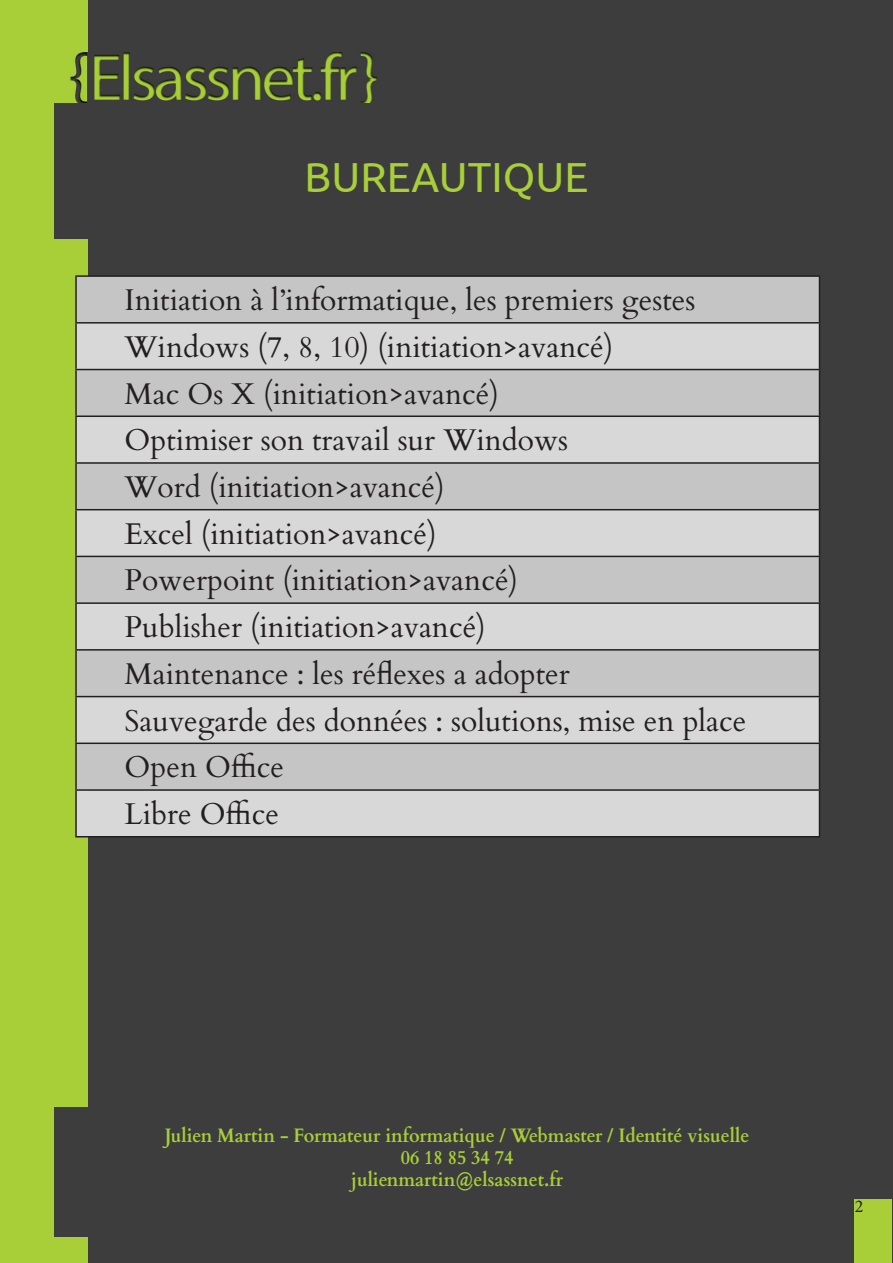
<style>
.page{position:relative;width:893px;height:1263px;background:#3d3d3d}
.page>*{position:absolute;margin:0;border:0;box-sizing:border-box;transform-origin:0 0}
.t1{font:42px "Ubuntu";color:#a8cf38}
.tableau{font:30px "Cardo";color:#231f20}
.t2{font:700 19.5px/21.8px "Cardo";color:#a8cf38;text-align:center;scale:.93 1}
.t3{font:18px "Minion Pro";color:#231f20}
</style>
<div class="page">
<div style="left:0;top:0;width:88px;height:1263px;background:#a8cf38"></div>
<img style="left:70px;top:52px;width:307px;height:51px">
<div style="left:54px;top:103px;width:785px;height:135px;background:#3d3d3d"></div>
<div style="left:54px;top:1107px;width:785px;height:129px;background:#3d3d3d"></div>
<div style="left:855px;top:1199px;width:37px;height:64px;background:#a8cf38"></div>
<div style="left:77px;top:277px;width:742px;height:45px;background:#c5c5c5"></div>
<svg style="left:77px;top:324px;width:742px;height:512px;background:#cecece"></svg>
<hr style="left:75px;top:275px;width:745px;height:2px;background:#231f20">
<hr style="left:75px;top:277px;width:2px;height:45px;background:#231f20">
<hr style="left:819px;top:277px;width:1px;height:45px;background:#231f20">
<hr style="left:75px;top:322px;width:745px;height:2px;background:#231f20">
<hr style="left:75px;top:324px;width:2px;height:45px;background:#231f20">
<hr style="left:819px;top:324px;width:1px;height:45px;background:#231f20">
<hr style="left:75px;top:369px;width:745px;height:1px;background:#231f20">
<hr style="left:75px;top:370px;width:2px;height:45px;background:#231f20">
<hr style="left:819px;top:370px;width:1px;height:45px;background:#231f20">
<hr style="left:75px;top:415px;width:745px;height:2px;background:#231f20">
<hr style="left:75px;top:417px;width:2px;height:45px;background:#231f20">
<hr style="left:819px;top:417px;width:1px;height:45px;background:#231f20">
<hr style="left:75px;top:462px;width:745px;height:2px;background:#231f20">
<hr style="left:75px;top:464px;width:2px;height:45px;background:#231f20">
<hr style="left:819px;top:464px;width:1px;height:45px;background:#231f20">
<hr style="left:75px;top:509px;width:745px;height:1px;background:#231f20">
<hr style="left:75px;top:510px;width:2px;height:46px;background:#231f20">
<hr style="left:819px;top:510px;width:1px;height:46px;background:#231f20">
<hr style="left:75px;top:556px;width:745px;height:1px;background:#231f20">
<hr style="left:75px;top:557px;width:2px;height:45px;background:#231f20">
<hr style="left:819px;top:557px;width:1px;height:45px;background:#231f20">
<hr style="left:75px;top:602px;width:745px;height:2px;background:#231f20">
<hr style="left:75px;top:604px;width:2px;height:45px;background:#231f20">
<hr style="left:819px;top:604px;width:1px;height:45px;background:#231f20">
<hr style="left:75px;top:649px;width:745px;height:2px;background:#231f20">
<hr style="left:75px;top:651px;width:2px;height:45px;background:#231f20">
<hr style="left:819px;top:651px;width:1px;height:45px;background:#231f20">
<hr style="left:75px;top:696px;width:745px;height:1px;background:#231f20">
<hr style="left:75px;top:697px;width:2px;height:45px;background:#231f20">
<hr style="left:819px;top:697px;width:1px;height:45px;background:#231f20">
<hr style="left:75px;top:742px;width:745px;height:2px;background:#231f20">
<hr style="left:75px;top:744px;width:2px;height:45px;background:#231f20">
<hr style="left:819px;top:744px;width:1px;height:45px;background:#231f20">
<hr style="left:75px;top:789px;width:745px;height:2px;background:#231f20">
<hr style="left:75px;top:791px;width:2px;height:45px;background:#231f20">
<hr style="left:819px;top:791px;width:1px;height:45px;background:#231f20">
<hr style="left:75px;top:836px;width:745px;height:1px;background:#231f20">
<h1 class="t1" style="left:304px;top:151px;width:285px">BUREAUTIQUE</h1>
<p class="tableau" style="left:125px;top:276px;width:572px">Initiation à l’informatique, les premiers gestes</p>
<p class="tableau" style="left:125px;top:323px;width:490px">Windows (7, 8, 10) (initiation&gt;avancé)</p>
<p class="tableau" style="left:125px;top:369px;width:376px">Mac Os X (initiation&gt;avancé)</p>
<p class="tableau" style="left:125px;top:416px;width:445px">Optimiser son travail sur Windows</p>
<p class="tableau" style="left:125px;top:463px;width:322px">Word (initiation&gt;avancé)</p>
<p class="tableau" style="left:125px;top:509px;width:314px">Excel (initiation&gt;avancé)</p>
<p class="tableau" style="left:125px;top:556px;width:395px">Powerpoint (initiation&gt;avancé)</p>
<p class="tableau" style="left:125px;top:603px;width:363px">Publisher (initiation&gt;avancé)</p>
<p class="tableau" style="left:125px;top:650px;width:447px">Maintenance : les réflexes a adopter</p>
<p class="tableau" style="left:125px;top:696px;width:623px">Sauvegarde des données : solutions, mise en place</p>
<p class="tableau" style="left:125px;top:743px;width:161px">Open Office</p>
<p class="tableau" style="left:125px;top:790px;width:156px">Libre Office</p>
<p class="t2" style="left:165px;top:1123px;width:630px">Julien Martin - Formateur informatique / Webmaster / Identité visuelle<br>06 18 85 34 74<br>julienmartin@elsassnet.fr</p>
<p class="t3" style="left:855px;top:1194px;width:10px">2</p>
</div>
